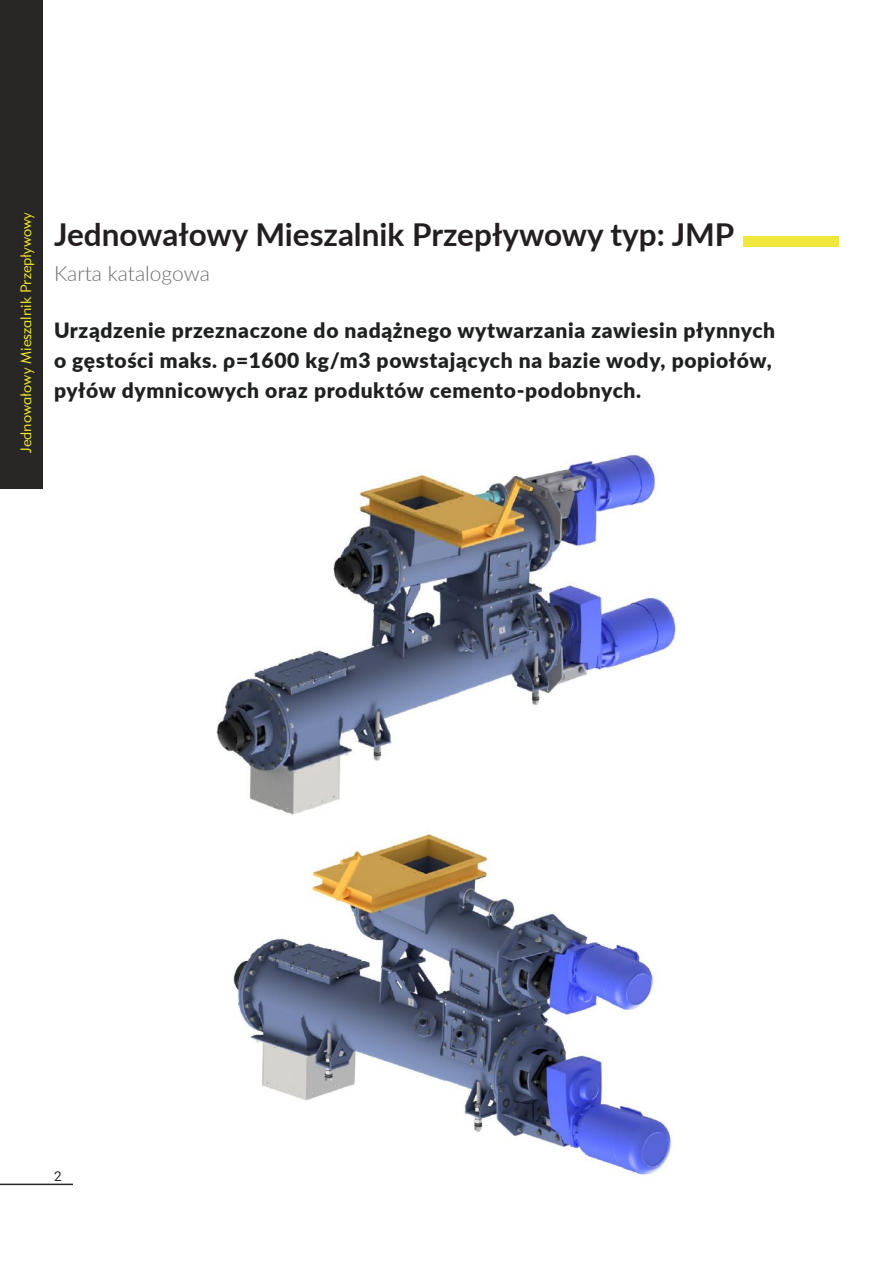
<style>
.page{position:relative;width:893px;height:1263px;background:#fff}
.page>*{position:absolute;margin:0;border:0;box-sizing:border-box;transform-origin:0 0}
.t1{font:700 31.5px "Lato";color:#231f20}
.t2{font:900 21px/30px "Lato";letter-spacing:.03em;color:#1f2020}
.t3{font:300 21px "Lato";color:#6c6d70}
.t4{font:15px "Geometric 415 Lt EU";color:#f1eb28}
.t5{font:13.5px "Roboto";color:#292726}
</style>
<div class="page">
<hr style="left:0;top:1183px;width:73px;height:2px;background:#292726">
<div style="left:0;top:0;width:43px;height:489px;background:#292726"></div>
<div style="left:743px;top:236px;width:96px;height:11px;background:#efe73b"></div>
<img style="left:216px;top:454px;width:460px;height:361px">
<img style="left:233px;top:832px;width:440px;height:343px">
<p class="t4" style="left:17px;top:453px;width:242px;rotate:-90deg">Jednowałowy Mieszalnik Przepływowy</p>
<p class="t1" style="left:54px;top:211px;width:682px">Jednowałowy Mieszalnik Przepływowy typ: JMP</p>
<p class="t3" style="left:54px;top:258px;width:157px">Karta katalogowa</p>
<p class="t2" style="left:54px;top:314px;width:723px">Urządzenie przeznaczone do nadążnego wytwarzania zawiesin płynnych o gęstości maks. ρ=1600 kg/m3 powstających na bazie wody, popiołów, pyłów dymnicowych oraz produktów cemento-podobnych.</p>
<p class="t5" style="left:54px;top:1167px;width:9px">2</p>
</div>
